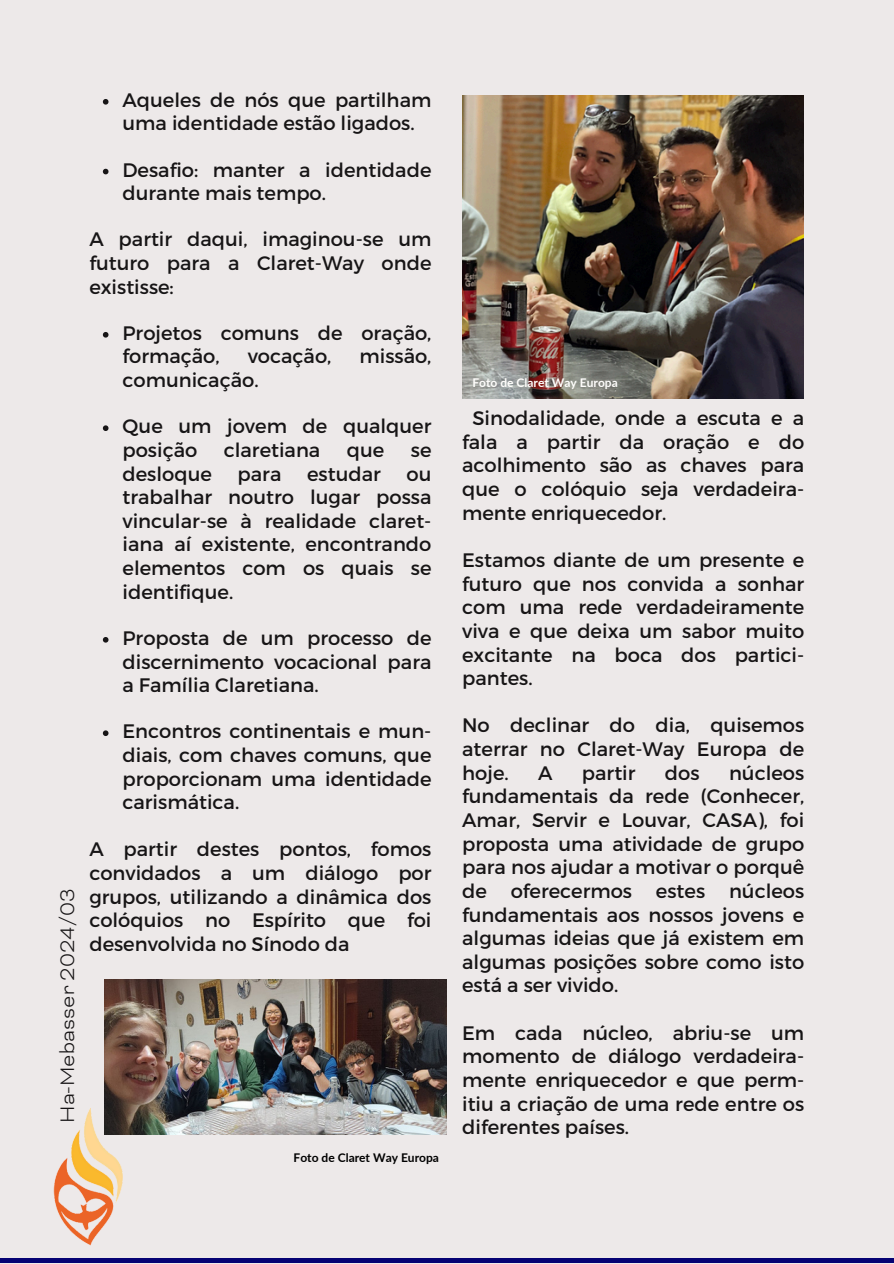
<style>
.page{position:relative;width:894px;height:1264px;background:#fff}
.page>*{position:absolute;margin:0;border:0;box-sizing:border-box;transform-origin:0 0}
.t1{font:300 22.5px "Bicyclette";color:#171516}
.t2{font:19.5px/23.7px "Montserrat";color:#171516;text-align:justify}
.t3{font:700 12px "Lato";color:#fffefc}
.t4{font:700 12px "Lato";color:#000}
</style>
<div class="page">
<div style="left:0;top:0;width:893px;height:1263px;background:#ede9e9"></div>
<img style="left:105px;top:979px;width:342px;height:155px">
<img style="left:462px;top:96px;width:341px;height:303px">
<img style="left:53px;top:1097px;width:70px;height:149px">
<hr style="left:0;top:1258px;width:893px;height:4px;background:#060273">
<svg style="left:103px;top:99px;width:5px;height:6px"></svg>
<svg style="left:103px;top:169px;width:5px;height:5px"></svg>
<svg style="left:103px;top:332px;width:5px;height:5px"></svg>
<svg style="left:103px;top:425px;width:5px;height:6px"></svg>
<svg style="left:103px;top:637px;width:5px;height:5px"></svg>
<svg style="left:103px;top:730px;width:5px;height:6px"></svg>
<p class="t1" style="left:56px;top:1122px;width:235px;rotate:-90deg">Ha-Mebasser 2024/03</p>
<p class="t2" style="left:122px;top:87px;width:310px">Aqueles de nós que partilham uma identidade estão ligados.</p>
<p class="t2" style="left:122px;top:157px;width:310px">Desafio: manter a identidade durante mais tempo.</p>
<h2 class="t2" style="left:89px;top:227px;width:343px">A partir daqui, imaginou-se um futuro para a Claret-Way onde existisse:</h2>
<p class="t2" style="left:122px;top:320px;width:310px">Projetos comuns de oração, formação,</p>
<p class="t2" style="left:248px;top:344px;width:85px">vocação,</p>
<p class="t2" style="left:359px;top:344px;width:73px">missão,</p>
<p class="t2" style="left:122px;top:367px;width:137px">comunicação.</p>
<p class="t2" style="left:122px;top:413px;width:310px">Que um jovem de qualquer posição</p>
<p class="t2" style="left:224px;top:437px;width:98px">claretiana</p>
<p class="t2" style="left:347px;top:437px;width:39px">que</p>
<p class="t2" style="left:411px;top:437px;width:22px">se</p>
<p class="t2" style="left:122px;top:461px;width:91px">desloque</p>
<p class="t2" style="left:237px;top:461px;width:45px">para</p>
<p class="t2" style="left:307px;top:461px;width:75px">estudar</p>
<p class="t2" style="left:122px;top:461px;width:310px;text-indent:284px">ou trabalhar noutro lugar possa vincular-se à realidade claret&shy;iana aí existente, encontrando elementos com os quais se identifique.</p>
<h2 class="t2" style="left:122px;top:625px;width:310px">Proposta de um processo de discernimento vocacional para a Família Claretiana.</h2>
<h2 class="t2" style="left:122px;top:718px;width:310px">Encontros continentais e mun&shy;diais, com chaves comuns, que proporcionam uma identidade carismática.</h2>
<h2 class="t2" style="left:89px;top:836px;width:343px">A partir destes pontos, fomos convidados a um diálogo por grupos, utilizando a dinâmica dos colóquios no Espírito que foi desenvolvida no Sínodo da</h2>
<h1 class="t4" style="left:293px;top:1150px;width:147px">Foto de Claret Way Europa</h1>
<h2 class="t3" style="left:472px;top:375px;width:147px">Foto de Claret Way Europa</h2>
<p class="t2" style="left:462px;top:405px;width:343px;text-indent:10px">Sinodalidade, onde a escuta e a fala a partir da oração e do acolhimento são as chaves para que o colóquio seja verdadeira&shy;mente enriquecedor.</p>
<h2 class="t2" style="left:462px;top:547px;width:343px">Estamos diante de um presente e futuro que nos convida a sonhar com uma rede verdadeiramente viva e que deixa um sabor muito excitante na boca dos partici&shy;pantes.</h2>
<p class="t2" style="left:462px;top:712px;width:343px">No declinar do dia, quisemos aterrar no Claret-Way Europa de hoje.</p>
<p class="t2" style="left:462px;top:760px;width:343px;text-indent:267px">núcleos fundamentais da rede (Conhecer, Amar, Servir e Louvar, CASA), foi proposta uma atividade de grupo para nos ajudar a motivar o porquê de oferecermos estes núcleos fundamentais aos nossos jovens e algumas ideias que já existem em algumas posições sobre como isto está a ser vivido.</p>
<p class="t2" style="left:462px;top:1019px;width:343px">Em cada núcleo, abriu-se um momento de diálogo verdadeira&shy;mente enriquecedor e que perm&shy;itiu a criação de uma rede entre os diferentes países.</p>
<p class="t2" style="left:538px;top:760px;width:16px">A</p>
<p class="t2" style="left:581px;top:760px;width:55px">partir</p>
<p class="t2" style="left:664px;top:760px;width:36px">dos</p>
</div>
